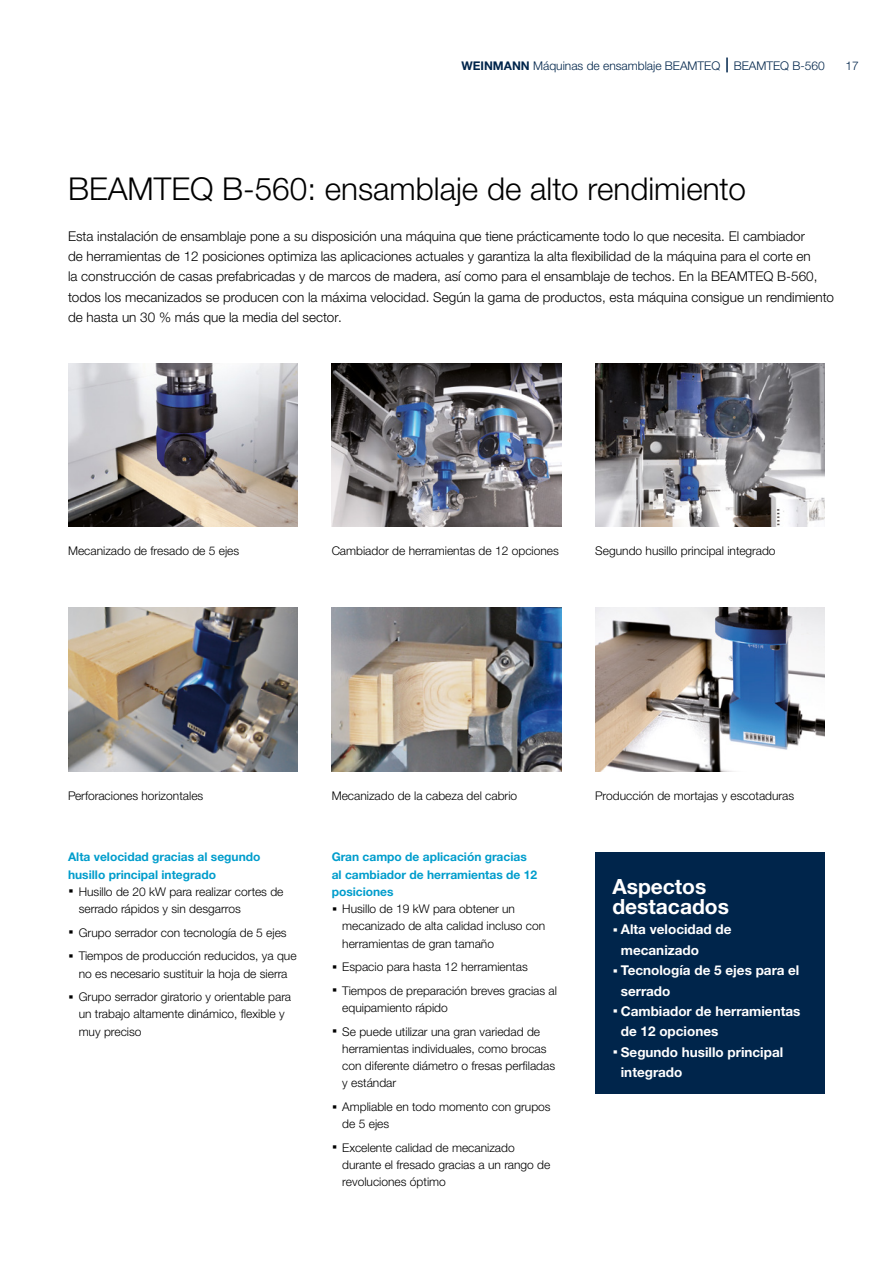
<style>
.page{position:relative;width:893px;height:1263px;background:#fff}
.page>*{position:absolute;margin:0;border:0;box-sizing:border-box;transform-origin:0 0}
.Headline_21pt_25_2_b{font:300 31.5px "Helvetica Neue LTW1 G";color:#000}
.Grafik_14Pt_13_6_lig{font:700 21px/20.4px "Helvetica Neue LTW1 G";color:#fff}
.Text_9pt_13_6_light{font:300 13.5px/20.4px "Helvetica Neue LTW1 G";color:#000}
.t1{font:700 13.5px/20.4px "Helvetica Neue LTW1 G";color:#fff}
.Text_Bild_8Pt_11_5pt{font:300 12px/17.2px "Helvetica Neue LTW1 G";color:#000}
.Text_Bild_8Pt_11_5pt-2{font:700 12px/17.2px "Helvetica Neue LTW1 G";color:#009dcc}
._01_Musterseiten_Rub{font:300 12px "Helvetica Neue LTW1 G";color:#00254b}
.s1{font-weight:700}
.s2{font-weight:700;font-size:21px}
.s3{font-size:21px}
</style>
<div class="page">
<img style="left:332px;top:363px;width:229px;height:163px">
<img style="left:595px;top:363px;width:230px;height:163px">
<img style="left:68px;top:363px;width:230px;height:163px">
<img style="left:595px;top:608px;width:230px;height:163px">
<img style="left:68px;top:608px;width:230px;height:163px">
<img style="left:332px;top:608px;width:229px;height:163px">
<svg style="left:726px;top:58px;width:2px;height:14px"></svg>
<div style="left:595px;top:853px;width:230px;height:241px;background:#00254b"></div>
<p class="_01_Musterseiten_Rub" style="left:461px;top:58px;width:365px"><span class="s1">WEINMANN</span> Máquinas de ensamblaje BEAMTEQ BEAMTEQ B-560</p>
<p class="_01_Musterseiten_Rub" style="left:846px;top:58px;width:15px">17</p>
<p class="Headline_21pt_25_2_b" style="left:68px;top:169px;width:679px">BEAMTEQ B-560: ensamblaje de alto rendimiento</p>
<p class="Text_9pt_13_6_light" style="left:68px;top:226px;width:767px">Esta instalación de ensamblaje pone a su disposición una máquina que tiene prácticamente todo lo que necesita. El cambiador<br>de herramientas de 12 posiciones optimiza las aplicaciones actuales y garantiza la alta flexibilidad de la máquina para el corte en<br>la construcción de casas prefabricadas y de marcos de madera, así como para el ensamblaje de techos. En la BEAMTEQ B-560, todos los mecanizados se producen con la máxima velocidad. Según la gama de productos, esta máquina consigue un rendimiento de hasta un 30 % más que la media del sector.</p>
<p class="Text_Bild_8Pt_11_5pt" style="left:68px;top:542px;width:173px">Mecanizado de fresado de 5 ejes</p>
<p class="Text_Bild_8Pt_11_5pt" style="left:332px;top:542px;width:229px">Cambiador de herramientas de 12 opciones</p>
<p class="Text_Bild_8Pt_11_5pt" style="left:595px;top:542px;width:182px">Segundo husillo principal integrado</p>
<p class="Text_Bild_8Pt_11_5pt" style="left:68px;top:787px;width:137px">Perforaciones horizontales</p>
<p class="Text_Bild_8Pt_11_5pt" style="left:332px;top:787px;width:187px">Mecanizado de la cabeza del cabrio</p>
<p class="Text_Bild_8Pt_11_5pt-2" style="left:68px;top:848px;width:194px">Alta velocidad gracias al segundo husillo principal integrado</p>
<p class="Text_Bild_8Pt_11_5pt" style="left:79px;top:883px;width:206px;text-indent:-11px"><span class="s2">·</span> Husillo de 20 kW para realizar cortes de serrado rápidos y sin desgarros</p>
<p class="Text_Bild_8Pt_11_5pt" style="left:68px;top:924px;width:220px"><span class="s2">·</span> Grupo serrador con tecnología de 5 ejes</p>
<p class="Text_Bild_8Pt_11_5pt" style="left:68px;top:947px;width:230px;text-align:center"><span class="s2">·</span> Tiempos de producción reducidos, ya que no es necesario sustituir la hoja de sierra</p>
<p class="Text_Bild_8Pt_11_5pt" style="left:79px;top:988px;width:214px;text-indent:-11px"><span class="s2">·</span> Grupo serrador giratorio y orientable para un trabajo altamente dinámico, flexible y muy preciso</p>
<p class="Text_Bild_8Pt_11_5pt-2" style="left:332px;top:848px;width:207px">Gran campo de aplicación gracias al cambiador de herramientas de 12 posiciones</p>
<p class="Text_Bild_8Pt_11_5pt" style="left:342px;top:900px;width:204px;text-indent:-11px"><span class="s2">·</span> Husillo de 19 kW para obtener un mecanizado de alta calidad incluso con herramientas de gran tamaño</p>
<p class="Text_Bild_8Pt_11_5pt" style="left:332px;top:958px;width:198px"><span class="s2">·</span> Espacio para hasta 12 herramientas</p>
<p class="Text_Bild_8Pt_11_5pt" style="left:342px;top:982px;width:216px;text-indent:-11px"><span class="s2">·</span> Tiempos de preparación breves gracias al equipamiento rápido</p>
<p class="Text_Bild_8Pt_11_5pt" style="left:342px;top:1023px;width:214px;text-indent:-11px"><span class="s2">·</span> Se puede utilizar una gran variedad de herramientas individuales, como brocas con diferente diámetro o fresas perfiladas y estándar</p>
<p class="Text_Bild_8Pt_11_5pt" style="left:342px;top:1098px;width:210px;text-indent:-11px"><span class="s2">·</span> Ampliable en todo momento con grupos de 5 ejes</p>
<p class="Text_Bild_8Pt_11_5pt" style="left:342px;top:1139px;width:210px;text-indent:-11px"><span class="s2">·</span> Excelente calidad de mecanizado durante el fresado gracias a un rango de revoluciones óptimo</p>
<p class="Text_Bild_8Pt_11_5pt" style="left:595px;top:787px;width:200px">Producción de mortajas y escotaduras</p>
<p class="Grafik_14Pt_13_6_lig" style="left:612px;top:876px;width:118px">Aspectos destacados</p>
<p class="t1" style="left:621px;top:919px;width:112px;text-indent:-9px"><span class="s3">·</span> Alta velocidad de mecanizado</p>
<p class="t1" style="left:621px;top:960px;width:180px;text-indent:-9px"><span class="s3">·</span> Tecnología de 5 ejes para el serrado</p>
<p class="t1" style="left:621px;top:1001px;width:181px;text-indent:-9px"><span class="s3">·</span> Cambiador de herramientas de 12 opciones</p>
<p class="t1" style="left:621px;top:1042px;width:164px;text-indent:-9px"><span class="s3">·</span> Segundo husillo principal integrado</p>
</div>
